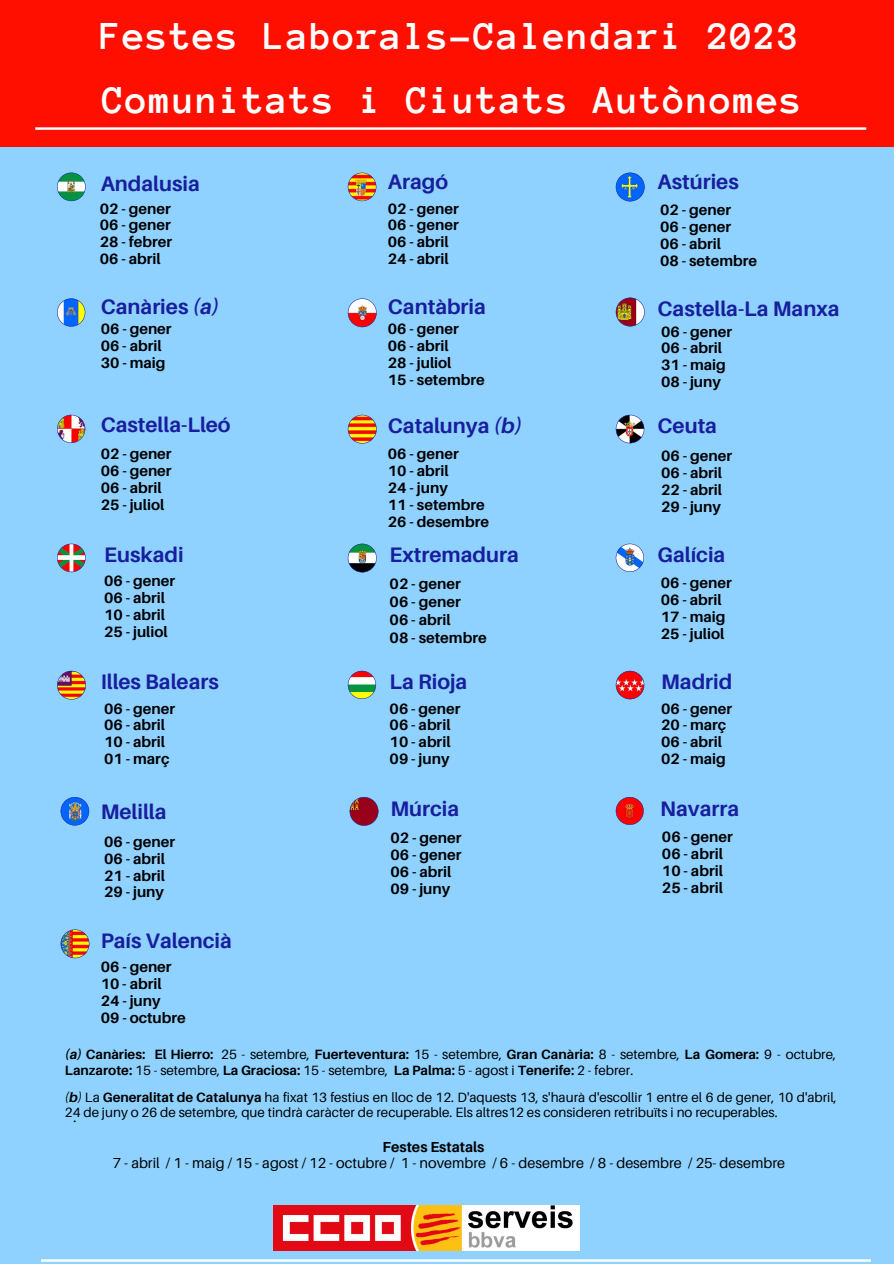
<style>
.page{position:relative;width:894px;height:1264px;background:#fff}
.page>*{position:absolute;margin:0;border:0;box-sizing:border-box;transform-origin:0 0}
.t1{font:700 40.5px/64.2px "Anonymous Pro";letter-spacing:.03em;color:#fff}
.t2{font:700 21px "Aileron";color:#181e9d}
.t3{font:700 15px/17px "Aileron";color:#000}
.t4{font:14.55px "Aileron";color:#000}
.t5{font:700 14.55px "Aileron";color:#000}
.t6{font:13.5px/15.8px "Aileron";color:#000}
.t7{font:700 13.5px/15.8px "Aileron";color:#000}
.s1{font-style:italic}
.s2{font-weight:400}
.s3{font-weight:700;font-style:italic}
.s4{font-weight:700}
</style>
<div class="page">
<div style="left:0;top:0;width:893px;height:1263px;background:#8fd2ff"></div>
<div style="left:0;top:0;width:893px;height:146px;background:#ff0f00"></div>
<svg style="left:57px;top:173px;width:29px;height:28px"></svg>
<svg style="left:57px;top:298px;width:28px;height:29px"></svg>
<svg style="left:57px;top:415px;width:28px;height:28px"></svg>
<svg style="left:57px;top:543px;width:29px;height:29px"></svg>
<svg style="left:57px;top:670px;width:29px;height:29px"></svg>
<svg style="left:61px;top:797px;width:28px;height:28px"></svg>
<svg style="left:61px;top:929px;width:28px;height:29px"></svg>
<svg style="left:348px;top:173px;width:28px;height:28px"></svg>
<svg style="left:348px;top:298px;width:28px;height:29px"></svg>
<svg style="left:348px;top:415px;width:28px;height:28px"></svg>
<svg style="left:348px;top:543px;width:28px;height:29px"></svg>
<svg style="left:348px;top:670px;width:28px;height:29px"></svg>
<svg style="left:349px;top:797px;width:29px;height:28px"></svg>
<svg style="left:615px;top:173px;width:29px;height:28px"></svg>
<svg style="left:615px;top:297px;width:29px;height:29px"></svg>
<svg style="left:615px;top:415px;width:29px;height:28px"></svg>
<svg style="left:615px;top:543px;width:28px;height:29px"></svg>
<svg style="left:615px;top:670px;width:29px;height:29px"></svg>
<svg style="left:615px;top:797px;width:28px;height:28px"></svg>
<svg style="left:35px;top:127px;width:831px;height:3px"></svg>
<svg style="left:41px;top:1259px;width:829px;height:2px"></svg>
<img style="left:273px;top:1205px;width:306px;height:44px">
<h1 class="t1" style="left:100px;top:4px;width:704px">Festes Laborals-Calendari 2023<br>Comunitats i Ciutats Autònomes</h1>
<h2 class="t2" style="left:101px;top:171px;width:101px">Andalusia</h2>
<p class="t3" style="left:100px;top:199px;width:74px;text-align:justify">02 - gener 06 - gener 28 - febrer 06 - abril</p>
<h2 class="t2" style="left:101px;top:293px;width:120px">Canàries <span class="s1">(a)</span></h2>
<p class="t3" style="left:101px;top:320px;width:72px">06 - gener<br>06 - abril<br>30 - maig</p>
<h2 class="t2" style="left:101px;top:411px;width:131px">Castella-Lleó</h2>
<p class="t3" style="left:101px;top:445px;width:72px">02 - gener<br>06 - gener<br>06 - abril<br>25 - juliol</p>
<h2 class="t2" style="left:104px;top:542px;width:81px">Euskadi</h2>
<p class="t3" style="left:104px;top:572px;width:72px">06 - gener<br>06 - abril<br>10 - abril<br>25 - juliol</p>
<h2 class="t2" style="left:101px;top:669px;width:120px">Illes Balears</h2>
<p class="t3" style="left:104px;top:699px;width:72px">06 - gener<br>06 - abril<br>10 - abril<br>01 - març</p>
<h2 class="t2" style="left:101px;top:798px;width:67px">Melilla</h2>
<p class="t3" style="left:104px;top:832px;width:72px">06 - gener<br>06 - abril<br>21 - abril<br>29 - juny</p>
<h2 class="t2" style="left:101px;top:927px;width:133px">País Valencià</h2>
<p class="t3" style="left:101px;top:958px;width:87px">06 - gener<br>10 - abril<br>24 - juny<br>09 - octubre</p>
<h2 class="t2" style="left:388px;top:169px;width:62px">Aragó</h2>
<p class="t3" style="left:388px;top:199px;width:72px">02 - gener<br>06 - gener<br>06 - abril<br>24 - abril</p>
<h2 class="t2" style="left:388px;top:293px;width:99px">Cantàbria</h2>
<p class="t3" style="left:388px;top:320px;width:98px">06 - gener<br>06 - abril<br>28 - juliol<br>15 - setembre</p>
<h2 class="t2" style="left:388px;top:413px;width:136px">Catalunya <span class="s1">(b)</span></h2>
<p class="t3" style="left:388px;top:445px;width:103px">06 - gener<br>10 - abril<br>24 - juny<br>11 - setembre<br>26 - desembre</p>
<h2 class="t2" style="left:389px;top:542px;width:131px">Extremadura</h2>
<p class="t3" style="left:389px;top:575px;width:99px;line-height:18px">02 - gener<br>06 - gener<br>06 - abril<br>08 - setembre</p>
<h2 class="t2" style="left:389px;top:669px;width:79px">La Rioja</h2>
<p class="t3" style="left:389px;top:699px;width:72px">06 - gener<br>06 - abril<br>10 - abril<br>09 - juny</p>
<h2 class="t2" style="left:390px;top:795px;width:70px">Múrcia</h2>
<p class="t3" style="left:390px;top:829px;width:72px">02 - gener<br>06 - gener<br>06 - abril<br>09 - juny</p>
<h2 class="t2" style="left:657px;top:169px;width:83px">Astúries</h2>
<p class="t3" style="left:660px;top:201px;width:98px">02 - gener<br>06 - gener<br>06 - abril<br>08 - setembre</p>
<h2 class="t2" style="left:657px;top:296px;width:183px">Castella-La Manxa</h2>
<p class="t3" style="left:661px;top:322px;width:72px">06 - gener<br>06 - abril<br>31 - maig<br>08 - juny</p>
<h2 class="t2" style="left:657px;top:413px;width:61px">Ceuta</h2>
<p class="t3" style="left:661px;top:447px;width:72px">06 - gener<br>06 - abril<br>22 - abril<br>29 - juny</p>
<h2 class="t2" style="left:657px;top:542px;width:69px">Galícia</h2>
<p class="t3" style="left:660px;top:574px;width:72px">06 - gener<br>06 - abril<br>17 - maig<br>25 - juliol</p>
<h2 class="t2" style="left:661px;top:669px;width:73px">Madrid</h2>
<p class="t3" style="left:661px;top:699px;width:72px">06 - gener<br>20 - març<br>06 - abril<br>02 - maig</p>
<h2 class="t2" style="left:660px;top:795px;width:81px">Navarra</h2>
<p class="t3" style="left:661px;top:828px;width:72px">06 - gener<br>06 - abril<br>10 - abril<br>25 - abril</p>
<p class="t7" style="left:65px;top:1046px;width:772px"><span class="s1">(a)</span> Canàries: El Hierro: <span class="s2">25 - setembre,</span> Fuerteventura: <span class="s2">15 - setembre,</span> Gran Canària: <span class="s2">8 - setembre,</span> La Gomera: <span class="s2">9 - octubre,<br></span>Lanzarote: <span class="s2">15 - setembre,</span> La Graciosa: <span class="s2">15 - setembre,</span> La Palma: <span class="s2">5 - agost i</span> Tenerife: <span class="s2">2 - febrer.</span></p>
<p class="t6" style="left:65px;top:1088px;width:773px"><span class="s1">(</span><span class="s3">b</span><span class="s1">)</span> La <span class="s4">Generalitat de Catalunya</span> ha fixat 13 festius en lloc de 12. D'aquests 13, s'haurà d'escollir 1 entre el 6 de gener, 10 d'abril,<br>24 de juny o 26 de setembre, que tindrà caràcter de recuperable. Els altres12 es consideren retribuïts i no recuperables.</p>
<p class="t5" style="left:382px;top:1137px;width:103px">Festes Estatals</p>
<p class="t4" style="left:113px;top:1154px;width:673px">7 - abril / 1 - maig / 15 - agost / 12 - octubre / 1 - novembre / 6 - desembre / 8 - desembre / 25- desembre</p>
<p class="t6" style="left:74px;top:1108px;width:4px">.</p>
</div>
